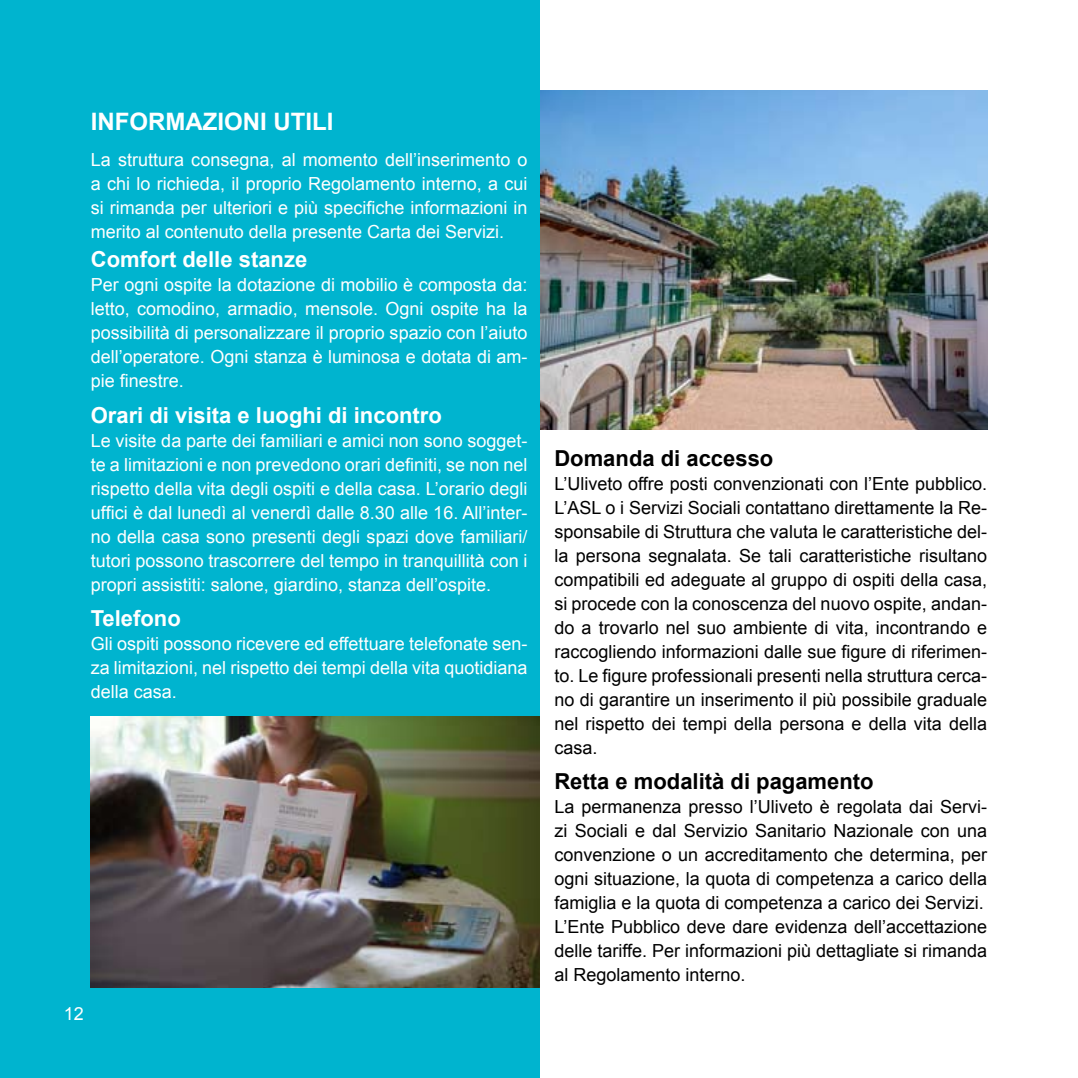
<style>
.page{position:relative;width:1078px;height:1078px;background:#fff}
.page>*{position:absolute;margin:0;border:0;box-sizing:border-box;transform-origin:0 0}
.t1{font:700 24px "Arial";color:#fff}
.t2{font:700 22px "Arial";color:#fff}
.t3{font:700 22px "Arial";color:#000}
.t4{font:18px/24px "Arial";color:#000;text-align:justify}
.t5{font:18px/24px "Arial";color:#fff;text-align:justify}
</style>
<div class="page">
<div style="left:0;top:0;width:540px;height:1077px;background:#00b4cf"></div>
<img style="left:91px;top:716px;width:449px;height:270px">
<img style="left:540px;top:91px;width:446px;height:338px">
<h1 class="t1" style="left:91px;top:106px;width:244px">INFORMAZIONI UTILI</h1>
<p class="t5" style="left:91px;top:147px;width:438px">La struttura consegna, al momento dell’inserimento o a chi lo richieda, il proprio Regolamento interno, a cui si rimanda per ulteriori e più specifiche informazioni in merito al contenuto della presente Carta dei Servizi.</p>
<p class="t2" style="left:91px;top:245px;width:218px">Comfort delle stanze</p>
<p class="t5" style="left:91px;top:273px;width:438px">Per ogni ospite la dotazione di mobilio è composta da: letto, comodino, armadio, mensole. Ogni ospite ha la possibilità di personalizzare il proprio spazio con l’aiuto dell’operatore. Ogni stanza è luminosa e dotata di am&shy;pie finestre.</p>
<p class="t2" style="left:91px;top:400px;width:352px">Orari di visita e luoghi di incontro</p>
<p class="t5" style="left:91px;top:428px;width:438px">Le visite da parte dei familiari e amici non sono sogget&shy;te a limitazioni e non prevedono orari definiti, se non nel rispetto della vita degli ospiti e della casa. L’orario degli uffici è dal lunedì al venerdì dalle 8.30 alle 16. All’inter&shy;no della casa sono presenti degli spazi dove familiari/ tutori possono trascorrere del tempo in tranquillità con i propri assistiti: salone, giardino, stanza dell’ospite.</p>
<p class="t2" style="left:91px;top:604px;width:92px">Telefono</p>
<p class="t5" style="left:91px;top:632px;width:438px">Gli ospiti possono ricevere ed effettuare telefonate sen&shy;za limitazioni, nel rispetto dei tempi della vita quotidiana della casa.</p>
<p class="t5" style="left:64px;top:1001px;width:22px">12</p>
<p class="t3" style="left:554px;top:443px;width:220px">Domanda di accesso</p>
<p class="t4" style="left:554px;top:471px;width:434px">L’Uliveto offre posti convenzionati con l’Ente pubblico.<br>L’ASL o i Servizi Sociali contattano direttamente la Re&shy;sponsabile di Struttura che valuta le caratteristiche del&shy;la persona segnalata. Se tali caratteristiche risultano compatibili ed adeguate al gruppo di ospiti della casa, si procede con la conoscenza del nuovo ospite, andan&shy;do a trovarlo nel suo ambiente di vita, incontrando e raccogliendo informazioni dalle sue figure di riferimen&shy;to. Le figure professionali presenti nella struttura cerca&shy;no di garantire un inserimento il più possibile graduale nel rispetto dei tempi della persona e della vita della casa.</p>
<p class="t3" style="left:554px;top:766px;width:321px">Retta e modalità di pagamento</p>
<p class="t4" style="left:554px;top:795px;width:434px;text-align:left">La permanenza presso l’Uliveto è regolata dai Servi&shy;zi Sociali e dal Servizio Sanitario Nazionale con una convenzione o un accreditamento che determina, per ogni situazione, la quota di competenza a carico della famiglia e la quota di competenza a carico dei Servizi.<br>L’Ente Pubblico deve dare evidenza dell’accettazione delle tariffe. Per informazioni più dettagliate si rimanda al Regolamento interno.</p>
</div>
